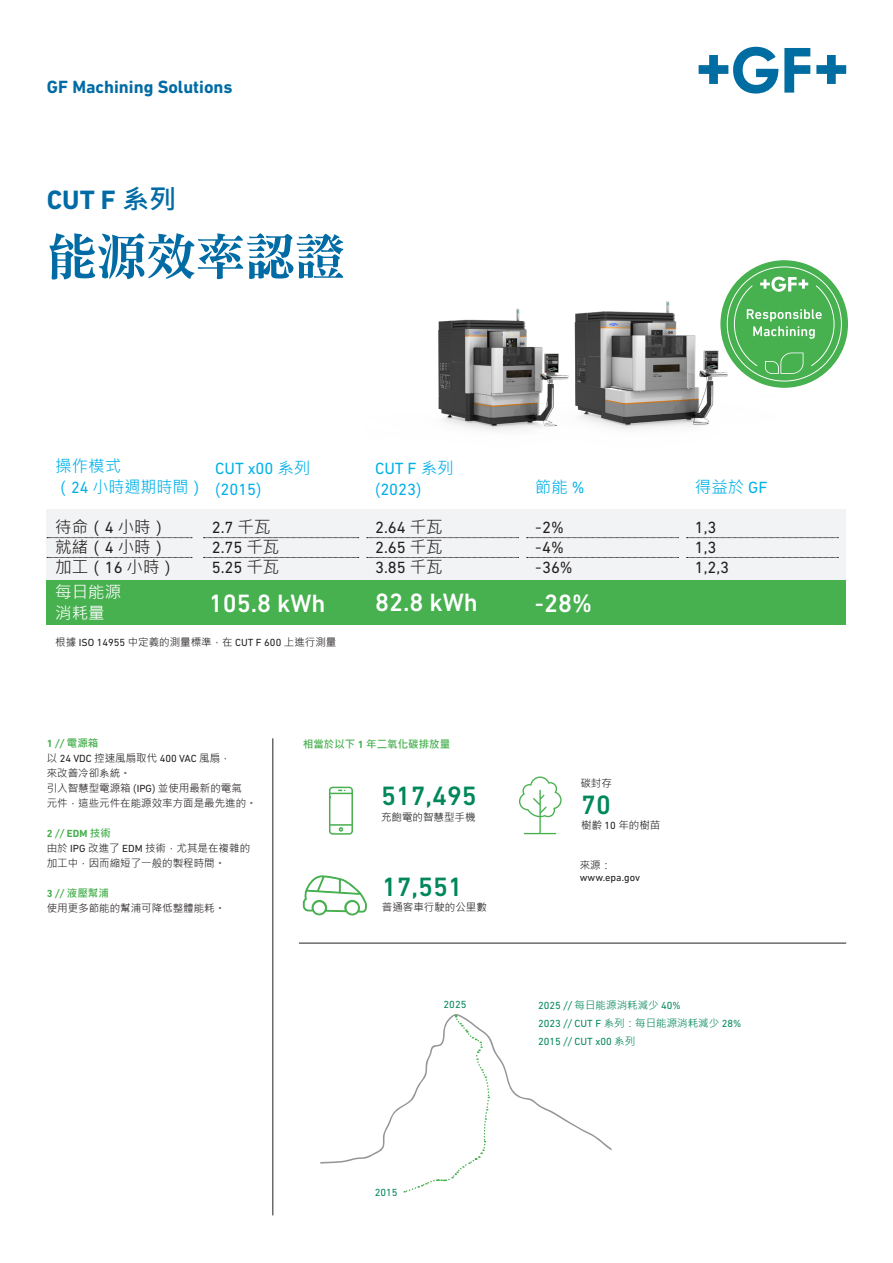
<style>
.page{position:relative;width:893px;height:1263px;background:#fff}
.page>*{position:absolute;margin:0;border:0;box-sizing:border-box;transform-origin:0 0}
.Headline_60pt__black_or_white{font:50.55px "DF Ming HK W9";letter-spacing:-.015em;color:#006ba4}
.Copy_text_9pt__black__color_or_white{font:500 27px "DIN Next W1 G";color:#00875c}
.Division_name_12pt__GF_blue_or_white{font:700 27px "DIN Next W1 G";color:#006ba4}
.Copy_text_9pt__black__color_or_white-2{font:500 25.5px "DIN Next W1 G";color:#fff}
.Division_name_12pt__GF_blue_or_white-2{font:700 18px "DIN Next W1 G";color:#006ba4}
.Copy_text_9pt__black__color_or_white-3{font:16.5px "DIN Next W1 G";color:#231f20}
.Copy_text_9pt__black__color_or_white-4{font:16.5px "DIN Next W1 G";color:#00b0e9}
.Copy_text_9pt__black__color_or_white-5{font:16.5px "Microsoft Jheng Hei";color:#231f20}
.Copy_text_9pt__black__color_or_white-6{font:16.5px "Microsoft Jheng Hei";color:#00b0e9}
.Copy_text_9pt__black__color_or_white-7{font:16.5px "Microsoft Jheng Hei";color:#fff}
.Copy_text_9pt__black__color_or_white-8{font:10.5px/15px "Microsoft Jheng Hei";color:#231f20}
.Copy_text_9pt__black__color_or_white-9{font:10.5px "Microsoft Jheng Hei";color:#00875c}
.Copy_text_9pt__black__color_or_white-10{font:700 10.5px "Microsoft Jheng Hei";color:#47b04f}
.Copy_text_9pt__black__color_or_white-11{font:10.5px "DIN Next W1 G";color:#00875c}
.Copy_text_9pt__black__color_or_white-12{font:10.5px "DIN Next W1 G";color:#231f20}
.Copy_text_9pt__black__color_or_white-13{font:700 10.5px "DIN Next W1 G";color:#47b04f}
.s1{font-family:"Microsoft Jheng Hei"}
.s2{font-family:"DIN Next W1 G"}
.s3{font-family:"Noto Sans CJ Ktc"}
</style>
<div class="page">
<svg style="left:720px;top:260px;width:128px;height:128px;background:#59b760"></svg>
<svg style="left:734px;top:277px;width:101px;height:97px;background:#63bc69"></svg>
<hr style="left:299px;top:943px;width:547px;height:1px;background:#231f20">
<svg style="left:699px;top:47px;width:79px;height:47px"></svg>
<svg style="left:784px;top:48px;width:26px;height:45px"></svg>
<svg style="left:816px;top:55px;width:30px;height:29px"></svg>
<hr style="left:273px;top:738px;width:1px;height:477px;background:#231f20">
<img style="left:638px;top:293px;width:143px;height:136px">
<svg style="left:320px;top:1014px;width:292px;height:179px"></svg>
<img style="left:438px;top:308px;width:200px;height:123px">
<svg style="left:328px;top:786px;width:25px;height:49px"></svg>
<svg style="left:303px;top:875px;width:64px;height:41px"></svg>
<svg style="left:519px;top:776px;width:43px;height:58px"></svg>
<div style="left:47px;top:509px;width:799px;height:71px;background:#f2f3f4"></div>
<svg style="left:47px;top:537px;width:145px;height:1px"></svg>
<svg style="left:47px;top:557px;width:145px;height:1px"></svg>
<svg style="left:204px;top:537px;width:155px;height:1px"></svg>
<svg style="left:204px;top:557px;width:155px;height:1px"></svg>
<svg style="left:367px;top:537px;width:152px;height:1px"></svg>
<svg style="left:367px;top:557px;width:152px;height:1px"></svg>
<svg style="left:527px;top:537px;width:152px;height:1px"></svg>
<svg style="left:527px;top:557px;width:152px;height:1px"></svg>
<svg style="left:687px;top:537px;width:151px;height:1px"></svg>
<svg style="left:687px;top:557px;width:151px;height:1px"></svg>
<div style="left:47px;top:580px;width:799px;height:44px;background:#47b04f"></div>
<p class="Division_name_12pt__GF_blue_or_white-2" style="left:47px;top:76px;width:187px">GF Machining Solutions</p>
<p class="Division_name_12pt__GF_blue_or_white" style="left:47px;top:184px;width:131px">CUT F <span class="s1">系列</span></p>
<p class="Headline_60pt__black_or_white" style="left:47px;top:229px;width:300px">能源效率認證</p>
<p class="Copy_text_9pt__black__color_or_white-6" style="left:55px;top:456px;width:68px">操作模式</p>
<p class="Copy_text_9pt__black__color_or_white-6" style="left:55px;top:477px;width:151px">（<span class="s2">24</span> 小時週期時間）</p>
<p class="Copy_text_9pt__black__color_or_white-5" style="left:55px;top:517px;width:113px">待命（<span class="s2">4</span> 小時）</p>
<p class="Copy_text_9pt__black__color_or_white-5" style="left:55px;top:536px;width:113px">就緒（<span class="s2">4</span> 小時）</p>
<p class="Copy_text_9pt__black__color_or_white-5" style="left:55px;top:556px;width:122px">加工（<span class="s2">16</span> 小時）</p>
<p class="Copy_text_9pt__black__color_or_white-4" style="left:215px;top:459px;width:97px">CUT x00 <span class="s1">系列</span></p>
<p class="Copy_text_9pt__black__color_or_white-4" style="left:215px;top:480px;width:48px"><span class="s1">(</span>2015<span class="s1">)</span></p>
<p class="Copy_text_9pt__black__color_or_white-3" style="left:212px;top:518px;width:60px">2.7 <span class="s1">千瓦</span></p>
<p class="Copy_text_9pt__black__color_or_white-3" style="left:212px;top:538px;width:69px">2.75 <span class="s1">千瓦</span></p>
<p class="Copy_text_9pt__black__color_or_white-3" style="left:212px;top:558px;width:69px">5.25 <span class="s1">千瓦</span></p>
<p class="Copy_text_9pt__black__color_or_white-4" style="left:375px;top:459px;width:80px">CUT F <span class="s1">系列</span></p>
<p class="Copy_text_9pt__black__color_or_white-4" style="left:375px;top:480px;width:48px"><span class="s1">(</span>2023<span class="s1">)</span></p>
<p class="Copy_text_9pt__black__color_or_white-6" style="left:535px;top:477px;width:51px">節能 <span class="s2">%</span></p>
<p class="Copy_text_9pt__black__color_or_white-6" style="left:695px;top:477px;width:74px">得益於 <span class="s2">GF</span></p>
<p class="Copy_text_9pt__black__color_or_white-3" style="left:375px;top:518px;width:69px">2.64 <span class="s1">千瓦</span></p>
<p class="Copy_text_9pt__black__color_or_white-3" style="left:375px;top:538px;width:69px">2.65 <span class="s1">千瓦</span></p>
<p class="Copy_text_9pt__black__color_or_white-3" style="left:375px;top:558px;width:69px">3.85 <span class="s1">千瓦</span></p>
<p class="Copy_text_9pt__black__color_or_white-3" style="left:535px;top:518px;width:30px"><span class="s1">-</span>2%</p>
<p class="Copy_text_9pt__black__color_or_white-3" style="left:535px;top:538px;width:30px"><span class="s1">-</span>4%</p>
<p class="Copy_text_9pt__black__color_or_white-3" style="left:535px;top:558px;width:39px"><span class="s1">-</span>36%</p>
<p class="Copy_text_9pt__black__color_or_white-3" style="left:695px;top:518px;width:23px">1,3</p>
<p class="Copy_text_9pt__black__color_or_white-3" style="left:695px;top:538px;width:23px">1,3</p>
<p class="Copy_text_9pt__black__color_or_white-3" style="left:695px;top:558px;width:36px">1,2,3</p>
<p class="Copy_text_9pt__black__color_or_white-7" style="left:55px;top:582px;width:68px">每日能源</p>
<p class="Copy_text_9pt__black__color_or_white-7" style="left:55px;top:603px;width:51px">消耗量</p>
<p class="Copy_text_9pt__black__color_or_white-2" style="left:209px;top:589px;width:118px">105.8 kWh</p>
<p class="Copy_text_9pt__black__color_or_white-2" style="left:375px;top:587px;width:104px">82.8 kWh</p>
<p class="Copy_text_9pt__black__color_or_white-2" style="left:535px;top:588px;width:59px"><span class="s3">-</span>28%</p>
<p class="Copy_text_9pt__black__color_or_white-8" style="left:55px;top:634px;width:283px">根據 <span class="s2">ISO 14955</span> 中定義的測量標準，在 <span class="s2">CUT F 600</span> 上進行測量</p>
<p class="Copy_text_9pt__black__color_or_white-10" style="left:47px;top:736px;width:53px"><span class="s2">1</span> // 電源箱</p>
<p class="Copy_text_9pt__black__color_or_white-10" style="left:303px;top:738px;width:149px">相當於以下 <span class="s2">1</span> 年二氧化碳排放量</p>
<p class="Copy_text_9pt__black__color_or_white-8" style="left:47px;top:750px;width:185px">以 <span class="s2">24 VDC</span> 控速風扇取代 <span class="s2">400 VAC</span> 風扇，來改善冷卻系統。</p>
<p class="Copy_text_9pt__black__color_or_white-8" style="left:47px;top:780px;width:212px">引入智慧型電源箱 (<span class="s2">IPG</span>) 並使用最新的電氣<br>元件，這些元件在能源效率方面是最先進的。</p>
<p class="Copy_text_9pt__black__color_or_white-13" style="left:47px;top:827px;width:66px">2 <span class="s1">//</span> EDM <span class="s1">技術</span></p>
<p class="Copy_text_9pt__black__color_or_white-8" style="left:47px;top:840px;width:205px">由於 <span class="s2">IPG</span> 改進了 <span class="s2">EDM</span> 技術，尤其是在複雜的加工中，因而縮短了一般的製程時間。</p>
<p class="Copy_text_9pt__black__color_or_white-10" style="left:47px;top:886px;width:64px"><span class="s2">3</span> // 液壓幫浦</p>
<p class="Copy_text_9pt__black__color_or_white-8" style="left:47px;top:900px;width:180px">使用更多節能的幫浦可降低整體能耗。</p>
<p class="Copy_text_9pt__black__color_or_white" style="left:381px;top:780px;width:97px">517,495</p>
<p class="Copy_text_9pt__black__color_or_white-8" style="left:381px;top:809px;width:96px">充飽電的智慧型手機</p>
<p class="Copy_text_9pt__black__color_or_white" style="left:382px;top:871px;width:82px">17,551</p>
<p class="Copy_text_9pt__black__color_or_white-8" style="left:382px;top:900px;width:106px">普通客車行駛的公里數</p>
<p class="Copy_text_9pt__black__color_or_white-11" style="left:444px;top:998px;width:24px">2025</p>
<p class="Copy_text_9pt__black__color_or_white-8" style="left:580px;top:775px;width:33px">碳封存</p>
<p class="Copy_text_9pt__black__color_or_white" style="left:581px;top:789px;width:31px">70</p>
<p class="Copy_text_9pt__black__color_or_white-8" style="left:581px;top:818px;width:81px">樹齡 <span class="s2">10</span> 年的樹苗</p>
<p class="Copy_text_9pt__black__color_or_white-8" style="left:580px;top:858px;width:33px">來源：</p>
<p class="Copy_text_9pt__black__color_or_white-12" style="left:580px;top:871px;width:62px">www.epa.gov</p>
<p class="Copy_text_9pt__black__color_or_white-9" style="left:538px;top:998px;width:144px"><span class="s2">2025</span> // 每日能源消耗減少 <span class="s2">40%</span></p>
<p class="Copy_text_9pt__black__color_or_white-9" style="left:538px;top:1016px;width:205px"><span class="s2">2023</span> // <span class="s2">CUT F</span> 系列：每日能源消耗減少 <span class="s2">28%</span></p>
<p class="Copy_text_9pt__black__color_or_white-11" style="left:538px;top:1035px;width:99px">2015 <span class="s1">//</span> CUT x00 <span class="s1">系列</span></p>
<p class="Copy_text_9pt__black__color_or_white-11" style="left:375px;top:1186px;width:24px">2015</p>
</div>
